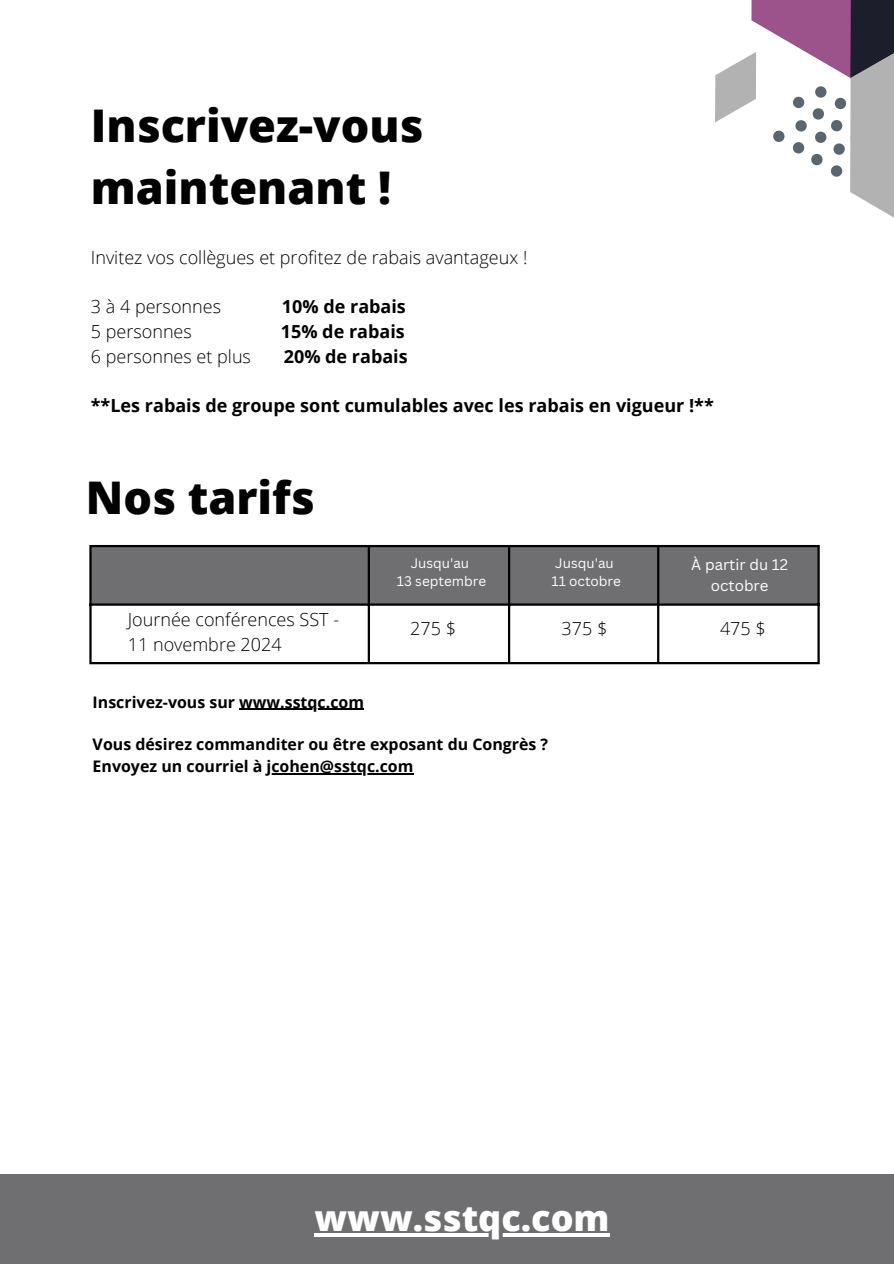
<style>
.page{position:relative;width:894px;height:1264px;background:#fff}
.page>*{position:absolute;margin:0;border:0;box-sizing:border-box;transform-origin:0 0}
.t1{font:800 45px/61.8px "Open Sans";color:#020202}
.t2{font:800 36px "Open Sans";color:#fff}
.t3{font:300 18px/24.8px "Open Sans";color:#000}
.t4{font:700 18px "Open Sans";color:#000}
.t5{font:700 15.9px/21.3px "Open Sans";color:#000}
.t6{font:15px/20.2px "Canva Sans";color:#fff;text-align:center}
.t7{font:13.5px/18px "Canva Sans";color:#fff;text-align:center}
.s1{color:#000}
</style>
<div class="page">
<hr style="left:0;top:1259px;width:893px;height:4px;background:#6f6f72">
<div style="left:0;top:1174px;width:893px;height:85px;background:#6f6f72"></div>
<svg style="left:715px;top:0;width:178px;height:217px"></svg>
<hr style="left:239px;top:708px;width:125px;height:2px;background:#000">
<hr style="left:266px;top:773px;width:147px;height:1px;background:#000">
<hr style="left:314px;top:1233px;width:295px;height:3px;background:#fff">
<div style="left:92px;top:547px;width:725px;height:56px;background:#6f6f72"></div>
<hr style="left:89px;top:547px;width:3px;height:115px;background:#000">
<hr style="left:367px;top:547px;width:3px;height:115px;background:#000">
<hr style="left:508px;top:547px;width:2px;height:115px;background:#000">
<hr style="left:657px;top:547px;width:2px;height:115px;background:#000">
<hr style="left:817px;top:547px;width:2px;height:115px;background:#000">
<hr style="left:89px;top:545px;width:730px;height:2px;background:#000">
<hr style="left:89px;top:603px;width:730px;height:2px;background:#000">
<hr style="left:89px;top:662px;width:730px;height:2px;background:#000">
<h1 class="t1" style="left:91px;top:92px;width:334px">Inscr<span class="s1">ivez-vous </span>maintenant !</h1>
<p class="t3" style="left:91px;top:244px;width:438px">Invitez vos collègues et profitez de rabais avantageux !</p>
<p class="t3" style="left:91px;top:294px;width:132px">3 à 4 personnes</p>
<p class="t4" style="left:282px;top:294px;width:125px">10% de rabais</p>
<p class="t3" style="left:91px;top:318px;width:102px">5 personnes</p>
<p class="t4" style="left:281px;top:318px;width:125px">15% de rabais</p>
<p class="t3" style="left:91px;top:343px;width:162px">6 personnes et plus</p>
<p class="t4" style="left:284px;top:343px;width:125px">20% de rabais</p>
<p class="t4" style="left:91px;top:393px;width:624px">**Les rabais de groupe sont cumulables avec les rabais en vigueur !**</p>
<h1 class="t1" style="left:86px;top:465px;width:230px">Nos tarifs</h1>
<p class="t7" style="left:397px;top:554px;width:91px">Jusqu'au<br>13 septembre</p>
<p class="t7" style="left:551px;top:554px;width:71px;text-align:left">Jusqu'au<br>11 octobre</p>
<p class="t6" style="left:691px;top:555px;width:98px">À partir du 12 octobre</p>
<p class="t3" style="left:410px;top:615px;width:47px">275 $</p>
<p class="t3" style="left:128px;top:606px;width:213px">Journée conférences SST -<br>11 novembre 2024</p>
<p class="t3" style="left:561px;top:615px;width:47px">375 $</p>
<p class="t3" style="left:719px;top:615px;width:47px">475 $</p>
<p class="t5" style="left:93px;top:691px;width:273px">Inscrivez-vous sur www.sstqc.com</p>
<p class="t5" style="left:93px;top:733px;width:457px">Vous désirez commanditer ou être exposant du Congrès ?<br>Envoyez un courriel à jcohen@sstqc.com</p>
<h2 class="t2" style="left:314px;top:1190px;width:296px">www.sstqc.com</h2>
</div>
